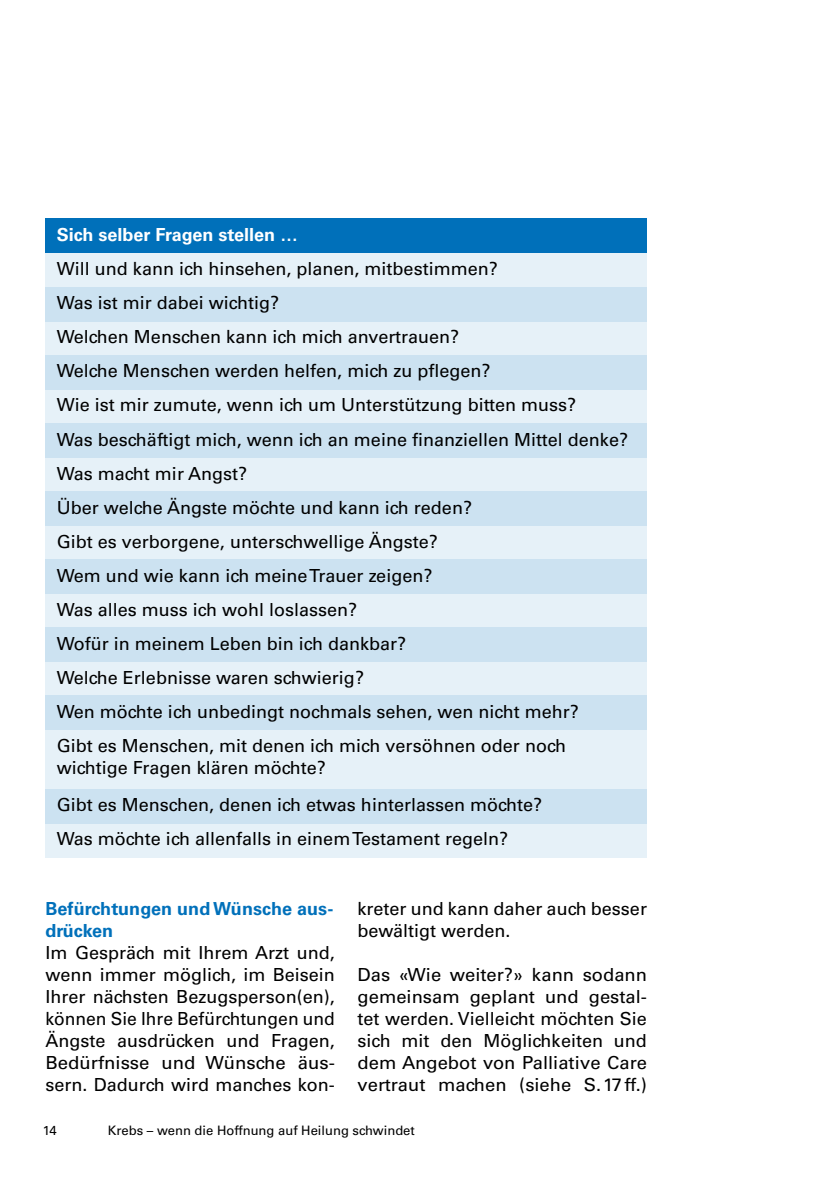
<style>
.page{position:relative;width:840px;height:1191px;background:#fff}
.page>*{position:absolute;margin:0;border:0;box-sizing:border-box;transform-origin:0 0}
.t1{font:18px/34px "Univers LT Std";color:#000}
.t2{font:700 18px/22px "Univers LT Std";letter-spacing:.005em;color:#0070ba}
.t3{font:700 18px "Univers LT Std";color:#fff}
.t4{font:13px "Univers LT Std";color:#000}
</style>
<div class="page">
<div style="left:45px;top:223px;width:601px;height:635px;background:#e6f1f8"></div>
<div style="left:45px;top:219px;width:601px;height:34px;background:#0070ba"></div>
<div style="left:45px;top:287px;width:601px;height:34px;background:#cce2f1"></div>
<div style="left:45px;top:355px;width:601px;height:34px;background:#cce2f1"></div>
<div style="left:45px;top:423px;width:601px;height:34px;background:#cce2f1"></div>
<div style="left:45px;top:491px;width:601px;height:34px;background:#cce2f1"></div>
<div style="left:45px;top:559px;width:601px;height:34px;background:#cce2f1"></div>
<div style="left:45px;top:627px;width:601px;height:34px;background:#cce2f1"></div>
<div style="left:45px;top:695px;width:601px;height:34px;background:#cce2f1"></div>
<div style="left:45px;top:789px;width:601px;height:34px;background:#cce2f1"></div>
<p class="t3" style="left:57px;top:224px;width:243px">Sich selber Fragen stellen …</p>
<p class="t1" style="left:57px;top:252px;width:572px">Will und kann ich hinsehen, planen, mitbestimmen?<br>Was ist mir dabei wichtig?<br>Welchen Menschen kann ich mich anvertrauen?<br>Welche Menschen werden helfen, mich zu pflegen?<br>Wie ist mir zumute, wenn ich um Unterstützung bitten muss?<br>Was beschäftigt mich, wenn ich an meine finanziellen Mittel denke?<br>Was macht mir Angst?<br>Über welche Ängste möchte und kann ich reden?<br>Gibt es verborgene, unterschwellige Ängste?<br>Wem und wie kann ich meine Trauer zeigen?<br>Was alles muss ich wohl loslassen?<br>Wofür in meinem Leben bin ich dankbar?<br>Welche Erlebnisse waren schwierig?<br>Wen möchte ich unbedingt nochmals sehen, wen nicht mehr?<br>Gibt es Menschen, mit denen ich mich versöhnen oder noch</p>
<p class="t1" style="left:57px;top:749px;width:487px;line-height:36.8px">wichtige Fragen klären möchte?<br>Gibt es Menschen, denen ich etwas hinterlassen möchte?</p>
<p class="t1" style="left:57px;top:821px;width:452px">Was möchte ich allenfalls in einem Testament regeln?</p>
<p class="t2" style="left:45px;top:898px;width:289px">Befürchtungen und Wünsche aus&shy;drücken</p>
<p class="t1" style="left:45px;top:942px;width:291px;line-height:22px;text-align:justify">Im Gespräch mit Ihrem Arzt und, wenn immer möglich, im Beisein Ihrer nächsten Bezugsperson(en), können Sie Ihre Befürchtungen und Ängste ausdrücken und Fragen, Bedürfnisse und Wünsche äus&shy;sern. Dadurch wird manches kon-</p>
<p class="t1" style="left:357px;top:898px;width:291px;line-height:22px">kreter und kann daher auch besser bewältigt werden.</p>
<p class="t1" style="left:357px;top:964px;width:291px;line-height:22px;text-align:justify">Das «Wie weiter?» kann sodann gemeinsam geplant und gestal&shy;tet werden. Vielleicht möchten Sie sich mit den Möglichkeiten und dem Angebot von Palliative Care vertraut machen (siehe S.17ff.)</p>
<p class="t4" style="left:43px;top:1123px;width:16px">14</p>
<p class="t4" style="left:108px;top:1123px;width:308px">Krebs – wenn die Hoffnung auf Heilung schwindet</p>
</div>
